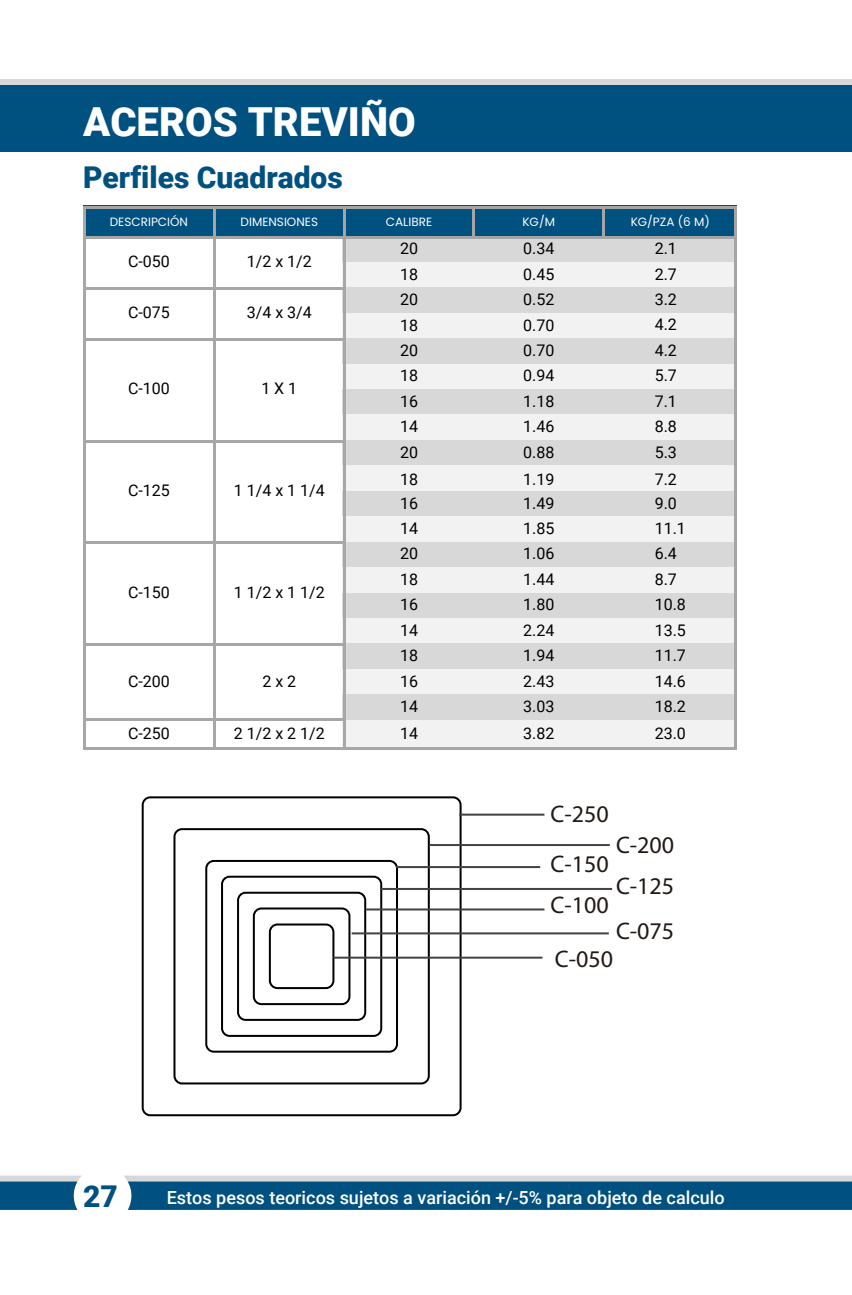
<style>
.page{position:relative;width:852px;height:1295px;background:#fff}
.page>*{position:absolute;margin:0;border:0;box-sizing:border-box;transform-origin:0 0}
.t1{font:900 40px "Roboto";color:#fff}
.t2{font:900 30px "Roboto";color:#005080}
.t3{font:24px "Myriad Pro";color:#211915}
.t4{font:500 18px "Roboto";color:#fff}
.t5{font:16px/25.4px "Roboto";color:#000}
.t6{font:12px "Poppins";color:#fefefe}
</style>
<div class="page">
<div style="left:0;top:79px;width:852px;height:67px;background:#d8d8d8"></div>
<div style="left:0;top:85px;width:852px;height:67px;background:#005080"></div>
<svg style="left:0;top:1175px;width:852px;height:35px;background:#377498"></svg>
<div style="left:83px;top:206px;width:654px;height:33px;background:#005080"></div>
<div style="left:343px;top:236px;width:394px;height:28px;background:#d8d8d8"></div>
<div style="left:343px;top:262px;width:394px;height:28px;background:#f2f2f2"></div>
<div style="left:343px;top:287px;width:394px;height:28px;background:#d8d8d8"></div>
<div style="left:343px;top:313px;width:394px;height:28px;background:#f2f2f2"></div>
<div style="left:343px;top:338px;width:394px;height:28px;background:#d8d8d8"></div>
<div style="left:343px;top:363px;width:394px;height:28px;background:#f2f2f2"></div>
<div style="left:343px;top:389px;width:394px;height:28px;background:#d8d8d8"></div>
<div style="left:343px;top:414px;width:394px;height:28px;background:#f2f2f2"></div>
<div style="left:343px;top:440px;width:394px;height:28px;background:#d8d8d8"></div>
<div style="left:343px;top:465px;width:394px;height:28px;background:#f2f2f2"></div>
<div style="left:343px;top:491px;width:394px;height:27px;background:#d8d8d8"></div>
<div style="left:343px;top:516px;width:394px;height:28px;background:#f2f2f2"></div>
<div style="left:343px;top:541px;width:394px;height:28px;background:#d8d8d8"></div>
<div style="left:343px;top:567px;width:394px;height:28px;background:#f2f2f2"></div>
<div style="left:343px;top:592px;width:394px;height:28px;background:#d8d8d8"></div>
<div style="left:343px;top:618px;width:394px;height:28px;background:#f2f2f2"></div>
<div style="left:343px;top:643px;width:394px;height:28px;background:#d8d8d8"></div>
<div style="left:343px;top:668px;width:394px;height:28px;background:#f2f2f2"></div>
<div style="left:343px;top:694px;width:394px;height:28px;background:#d8d8d8"></div>
<div style="left:343px;top:719px;width:394px;height:28px;background:#f2f2f2"></div>
<hr style="left:213px;top:208px;width:3px;height:31px;background:#a5a5a5">
<hr style="left:343px;top:208px;width:2px;height:31px;background:#a5a5a5">
<hr style="left:213px;top:239px;width:3px;height:508px;background:#a7a7a7">
<hr style="left:343px;top:239px;width:2px;height:508px;background:#a7a7a7">
<hr style="left:472px;top:208px;width:3px;height:31px;background:#a5a5a5">
<hr style="left:602px;top:208px;width:3px;height:31px;background:#a5a5a5">
<hr style="left:734px;top:208px;width:3px;height:539px;background:#a5a5a5">
<hr style="left:83px;top:206px;width:3px;height:541px;background:#a7a7a7">
<hr style="left:83px;top:206px;width:654px;height:2px;background:#a5a5a5">
<hr style="left:83px;top:236px;width:654px;height:3px;background:#a5a5a5">
<hr style="left:86px;top:287px;width:259px;height:3px;background:#a7a7a7">
<hr style="left:86px;top:338px;width:259px;height:3px;background:#a7a7a7">
<hr style="left:86px;top:440px;width:259px;height:2px;background:#a7a7a7">
<hr style="left:86px;top:541px;width:259px;height:3px;background:#a7a7a7">
<hr style="left:86px;top:643px;width:259px;height:3px;background:#a7a7a7">
<hr style="left:86px;top:718px;width:259px;height:3px;background:#a7a7a7">
<hr style="left:83px;top:747px;width:654px;height:3px;background:#a7a7a7">
<div style="left:142px;top:796px;width:319px;height:320px;border:2px solid #000;border-radius:8px"></div>
<div style="left:173px;top:828px;width:257px;height:256px;border:2px solid #000;border-radius:8px"></div>
<div style="left:205px;top:859px;width:193px;height:193px;border:2px solid #000;border-radius:8px"></div>
<div style="left:221px;top:875px;width:161px;height:161px;border:2px solid #000;border-radius:8px"></div>
<div style="left:237px;top:891px;width:129px;height:129px;border:2px solid #000;border-radius:8px"></div>
<div style="left:253px;top:907px;width:97px;height:98px;border:2px solid #000;border-radius:8px"></div>
<div style="left:269px;top:923px;width:65px;height:66px;border:2px solid #000;border-radius:8px"></div>
<hr style="left:333px;top:956px;width:209px;height:2px;background:#434142">
<hr style="left:381px;top:887px;width:231px;height:2px;background:#434142">
<hr style="left:366px;top:908px;width:178px;height:2px;background:#434142">
<hr style="left:396px;top:866px;width:144px;height:2px;background:#434142">
<hr style="left:429px;top:844px;width:180px;height:2px;background:#434142">
<hr style="left:459px;top:813px;width:85px;height:2px;background:#434142">
<hr style="left:351px;top:932px;width:257px;height:2px;background:#434142">
<h1 class="t1" style="left:83px;top:93px;width:334px">ACEROS TREVIÑO</h1>
<h2 class="t2" style="left:83px;top:157px;width:261px">Perfiles Cuadrados</h2>
<p class="t6" style="left:110px;top:215px;width:80px">DESCRIPCIÓN</p>
<p class="t6" style="left:240px;top:215px;width:79px">DIMENSIONES</p>
<p class="t6" style="left:386px;top:215px;width:48px">CALIBRE</p>
<p class="t6" style="left:522px;top:215px;width:34px">KG/M</p>
<p class="t6" style="left:630px;top:215px;width:81px">KG/PZA (6 M)</p>
<p class="t5" style="left:400px;top:235px;width:19px">20</p>
<p class="t5" style="left:523px;top:235px;width:33px">0.34</p>
<p class="t5" style="left:400px;top:261px;width:19px">18</p>
<p class="t5" style="left:523px;top:261px;width:33px">0.45</p>
<p class="t5" style="left:400px;top:286px;width:19px">20</p>
<p class="t5" style="left:523px;top:286px;width:33px">0.52</p>
<p class="t5" style="left:400px;top:311px;width:19px">18</p>
<p class="t5" style="left:523px;top:311px;width:33px">0.70</p>
<p class="t5" style="left:400px;top:337px;width:19px">20</p>
<p class="t5" style="left:523px;top:337px;width:33px">0.70</p>
<p class="t5" style="left:400px;top:362px;width:19px">18</p>
<p class="t5" style="left:523px;top:362px;width:33px">0.94</p>
<p class="t5" style="left:400px;top:388px;width:19px">16</p>
<p class="t5" style="left:523px;top:388px;width:33px">1.18</p>
<p class="t5" style="left:400px;top:413px;width:19px">14</p>
<p class="t5" style="left:523px;top:413px;width:33px">1.46</p>
<p class="t5" style="left:400px;top:438px;width:19px">20</p>
<p class="t5" style="left:523px;top:438px;width:33px">0.88</p>
<p class="t5" style="left:400px;top:466px;width:19px">18</p>
<p class="t5" style="left:523px;top:466px;width:33px">1.19</p>
<p class="t5" style="left:400px;top:489px;width:19px">16</p>
<p class="t5" style="left:523px;top:489px;width:33px">1.49</p>
<p class="t5" style="left:400px;top:515px;width:19px">14</p>
<p class="t5" style="left:523px;top:515px;width:33px">1.85</p>
<p class="t5" style="left:400px;top:540px;width:19px">20</p>
<p class="t5" style="left:523px;top:540px;width:33px">1.06</p>
<p class="t5" style="left:400px;top:566px;width:19px">18</p>
<p class="t5" style="left:523px;top:566px;width:33px">1.44</p>
<p class="t5" style="left:400px;top:591px;width:19px">16</p>
<p class="t5" style="left:523px;top:591px;width:33px">1.80</p>
<p class="t5" style="left:400px;top:616px;width:19px">14</p>
<p class="t5" style="left:523px;top:616px;width:33px">2.24</p>
<p class="t5" style="left:400px;top:642px;width:19px">18</p>
<p class="t5" style="left:523px;top:642px;width:33px">1.94</p>
<p class="t5" style="left:400px;top:667px;width:19px">16</p>
<p class="t5" style="left:523px;top:667px;width:33px">2.43</p>
<p class="t5" style="left:400px;top:693px;width:19px">14</p>
<p class="t5" style="left:523px;top:693px;width:33px">3.03</p>
<p class="t5" style="left:128px;top:720px;width:43px">C-250</p>
<p class="t5" style="left:234px;top:720px;width:92px">2 1/2 x 2 1/2</p>
<p class="t5" style="left:400px;top:720px;width:19px">14</p>
<p class="t5" style="left:523px;top:720px;width:33px">3.82</p>
<p class="t5" style="left:654px;top:235px;width:24px;text-align:justify">2.1<br>2.7<br>3.2<br>4.2<br>4.2<br>5.7<br>7.1<br>8.8<br>5.3</p>
<p class="t5" style="left:654px;top:467px;width:24px;line-height:23.4px">7.2<br>9.0</p>
<p class="t5" style="left:654px;top:515px;width:33px">11.1<br>6.4<br>8.7<br>10.8<br>13.5<br>11.7<br>14.6<br>18.2</p>
<p class="t5" style="left:654px;top:720px;width:33px">23.0</p>
<p class="t5" style="left:128px;top:248px;width:43px">C-050</p>
<p class="t5" style="left:247px;top:248px;width:67px">1/2 x 1/2</p>
<p class="t5" style="left:128px;top:299px;width:43px">C-075</p>
<p class="t5" style="left:247px;top:299px;width:67px">3/4 x 3/4</p>
<p class="t5" style="left:128px;top:375px;width:43px">C-100</p>
<p class="t5" style="left:261px;top:375px;width:37px">1 X 1</p>
<p class="t5" style="left:128px;top:477px;width:43px">C-125</p>
<p class="t5" style="left:234px;top:477px;width:92px">1 1/4 x 1 1/4</p>
<p class="t5" style="left:128px;top:578px;width:43px">C-150</p>
<p class="t5" style="left:234px;top:578px;width:92px">1 1/2 x 1 1/2</p>
<p class="t5" style="left:128px;top:667px;width:43px">C-200</p>
<p class="t5" style="left:262px;top:667px;width:35px">2 x 2</p>
<h3 class="t3" style="left:550px;top:798px;width:60px">C-250</h3>
<h3 class="t3" style="left:550px;top:848px;width:60px">C-150</h3>
<h3 class="t3" style="left:550px;top:890px;width:60px">C-100</h3>
<h3 class="t3" style="left:616px;top:829px;width:60px">C-200</h3>
<h3 class="t3" style="left:616px;top:871px;width:60px">C-125</h3>
<h3 class="t3" style="left:616px;top:916px;width:60px">C-075</h3>
<h3 class="t3" style="left:554px;top:943px;width:60px">C-050</h3>
<h2 class="t2" style="left:83px;top:1174px;width:36px">27</h2>
<p class="t4" style="left:167px;top:1184px;width:559px">Estos pesos teoricos sujetos a variación +/-5% para objeto de calculo</p>
</div>
